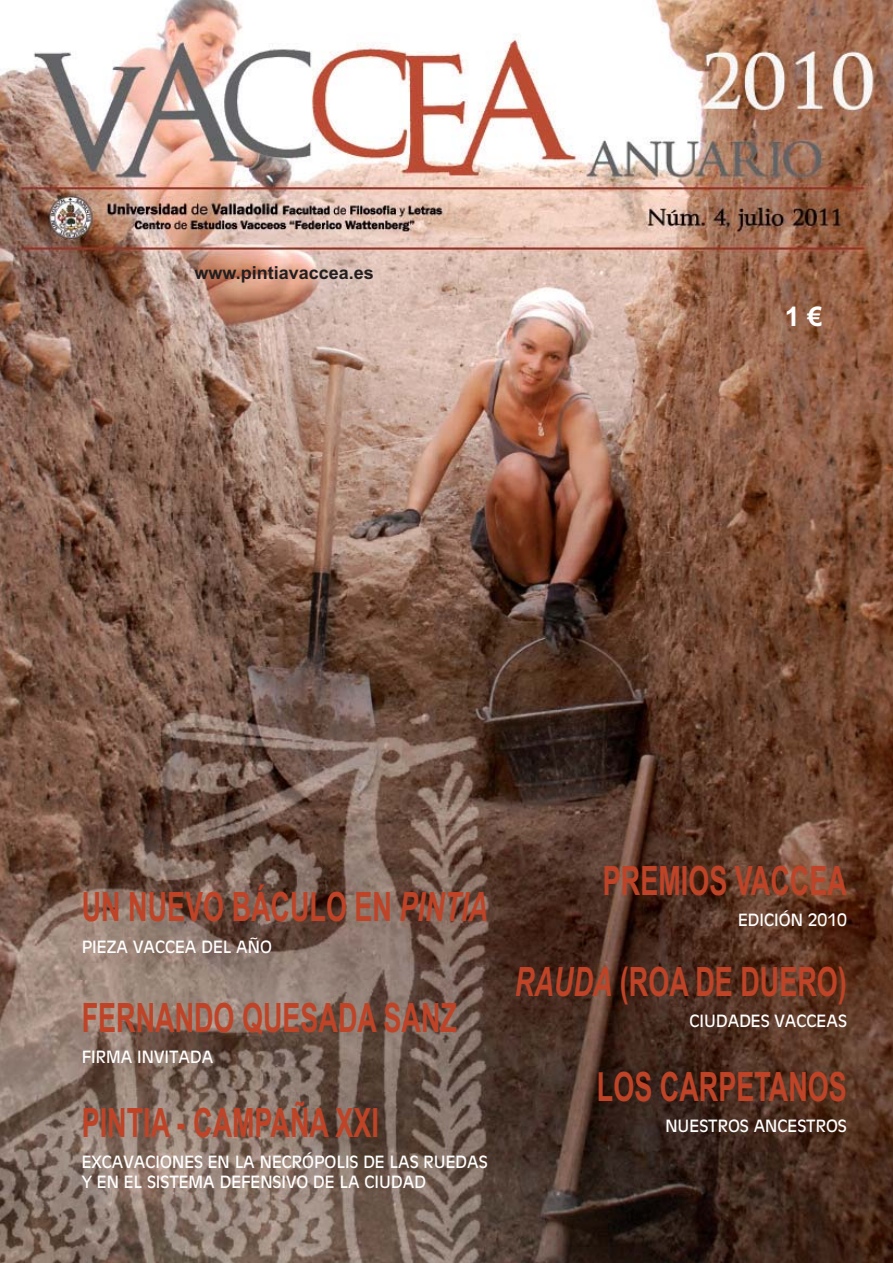
<style>
.page{position:relative;width:893px;height:1263px;background:#fff}
.page>*{position:absolute;margin:0;border:0;box-sizing:border-box;transform-origin:0 0}
.t1{font:700 40.5px "Arial";color:#bf4327;scale:.67 1}
.t2{font:700 27px "Arial";color:#fff}
.t3{font:700 18px "Arial";color:#231f20}
.t4{font:16.5px/19.8px "Pistachio";color:#fff}
.s1{font-style:italic}
</style>
<div class="page">
<img style="left:0;top:0;width:893px;height:1263px">
<p class="t3" style="left:194px;top:262px;width:181px">www.pintiavaccea.es</p>
<p class="t2" style="left:785px;top:301px;width:39px">1 €</p>
<p class="t1" style="left:82px;top:884px;width:608px">UN NUEVO BÁCULO EN <span class="s1">PINTIA</span></p>
<p class="t4" style="left:82px;top:937px;width:192px">PIEZA VACCEA DEL AÑO</p>
<p class="t1" style="left:82px;top:994px;width:562px">FERNANDO QUESADA SANZ</p>
<p class="t4" style="left:82px;top:1048px;width:133px">FIRMA INVITADA</p>
<p class="t1" style="left:82px;top:1100px;width:445px">PINTIA - CAMPAÑA XXI</p>
<p class="t4" style="left:82px;top:1153px;width:407px">EXCAVACIONES EN LA NECRÓPOLIS DE LAS RUEDAS<br>Y EN EL SISTEMA DEFENSIVO DE LA CIUDAD</p>
<p class="t1" style="left:603px;top:857px;width:366px">PREMIOS VACCEA</p>
<p class="t4" style="left:738px;top:911px;width:110px">EDICIÓN 2010</p>
<p class="t1" style="left:515px;top:958px;width:497px"><span class="s1">RAUDA</span> (ROA DE DUERO)</p>
<p class="t4" style="left:689px;top:1011px;width:159px">CIUDADES VACCEAS</p>
<p class="t1" style="left:597px;top:1063px;width:374px">LOS CARPETANOS</p>
<p class="t4" style="left:665px;top:1116px;width:183px">NUESTROS ANCESTROS</p>
</div>
